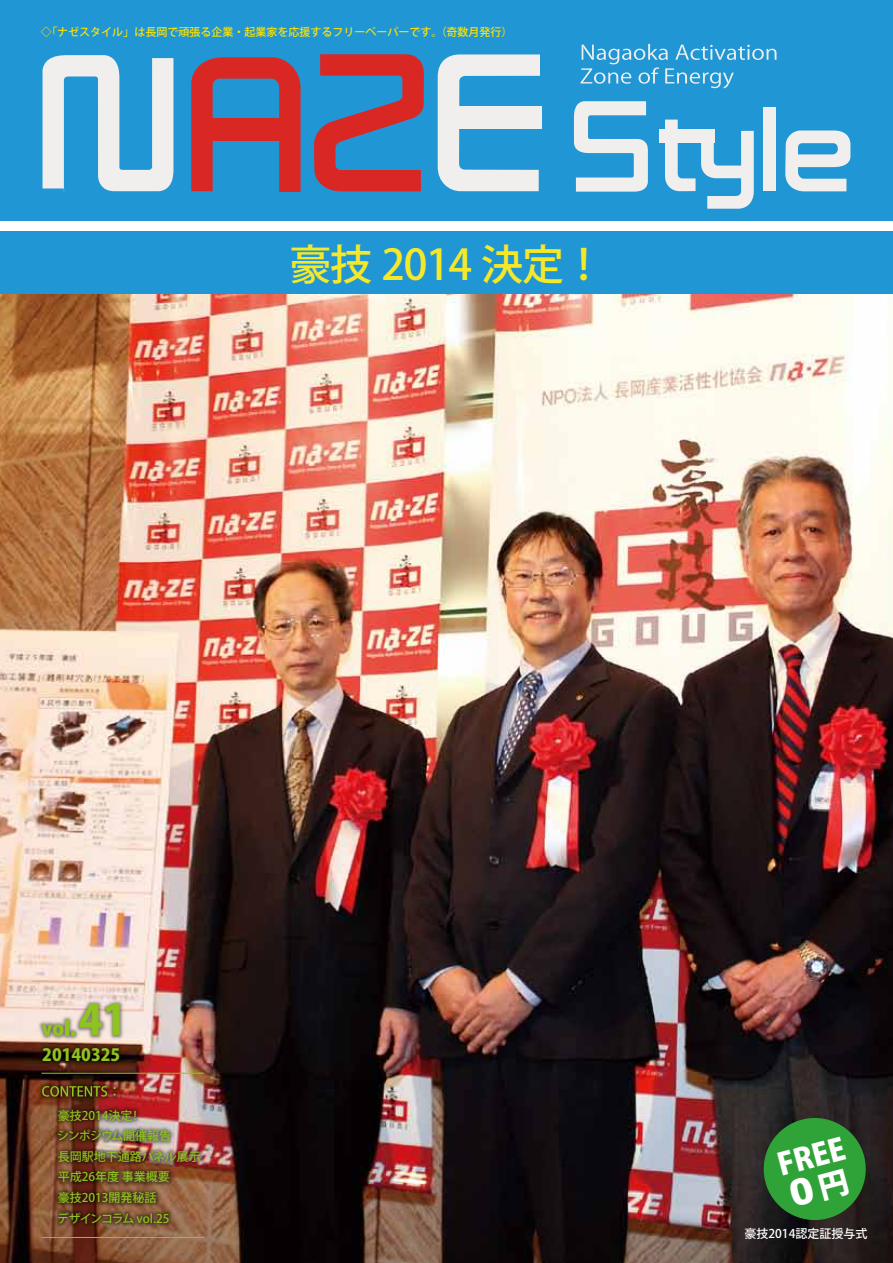
<style>
.page{position:relative;width:893px;height:1263px;background:#fff}
.page>*{position:absolute;margin:0;border:0;box-sizing:border-box;transform-origin:0 0}
.t1{font:500 42px "Koz Go Pro";letter-spacing:-.03em;color:#f5e829}
.t2{font:800 41.25px "Koz Go Pro";color:#8fc31f}
.t3{font:800 30.15px "Koz Go Pro";color:#fff}
.t4{font:800 16.8px "Koz Go Pro";color:#8fc31f}
.t5{font:500 12px/20.5px "Koz Go Pro";color:#8fc31f}
.t6{font:500 12px "Koz Go Pro";color:#fff}
.t7{font:500 10.95px "Koz Go Pro";color:#ffe200}
</style>
<div class="page">
<img style="left:0;top:293px;width:893px;height:970px">
<div style="left:0;top:0;width:893px;height:293px;background:#2096d5"></div>
<div style="left:0;top:221px;width:893px;height:10px;background:#fff"></div>
<img style="left:0;top:964px;width:23px;height:27px">
<img style="left:23px;top:943px;width:160px;height:109px">
<img style="left:0;top:991px;width:177px;height:133px">
<img style="left:1px;top:1052px;width:268px;height:211px">
<svg style="left:580px;top:44px;width:196px;height:44px"></svg>
<svg style="left:42px;top:55px;width:131px;height:137px"></svg>
<svg style="left:314px;top:54px;width:110px;height:137px"></svg>
<svg style="left:438px;top:54px;width:102px;height:137px"></svg>
<div style="left:454px;top:107px;width:88px;height:22px;background:#f0efee"></div>
<svg style="left:191px;top:57px;width:110px;height:135px"></svg>
<div style="left:195px;top:119px;width:90px;height:22px;background:#d92824"></div>
<svg style="left:574px;top:101px;width:74px;height:91px"></svg>
<div style="left:659px;top:129px;width:55px;height:13px;background:#f0efee"></div>
<svg style="left:665px;top:120px;width:30px;height:71px"></svg>
<svg style="left:701px;top:130px;width:53px;height:79px"></svg>
<div style="left:763px;top:107px;width:13px;height:83px;background:#f0efee"></div>
<svg style="left:785px;top:130px;width:65px;height:61px"></svg>
<svg style="left:42px;top:1086px;width:65px;height:11px"></svg>
<svg style="left:113px;top:1087px;width:3px;height:9px"></svg>
<hr style="left:41px;top:1073px;width:163px;height:1px;background:#8fc31f">
<svg style="left:42px;top:1024px;width:21px;height:12px"></svg>
<hr style="left:65px;top:1020px;width:4px;height:16px;background:#8fc31f">
<svg style="left:71px;top:1032px;width:4px;height:4px"></svg>
<hr style="left:41px;top:1237px;width:163px;height:1px;background:#8fc31f">
<svg style="left:756px;top:1111px;width:117px;height:116px;background:#2b6f2f"></svg>
<p class="t7" style="left:41px;top:25px;width:473px">◇「ナゼスタイル」は長岡で頑張る企業・起業家を応援するフリーペーパーです。（奇数月発行）</p>
<h1 class="t1" style="left:289px;top:238px;width:317px">豪技 2014 決定！</h1>
<h2 class="t2" style="left:79px;top:993px;width:49px">41</h2>
<h3 class="t4" style="left:42px;top:1044px;width:80px">20140325</h3>
<p class="t5" style="left:57px;top:1105px;width:157px">豪技2014決定！<br>シンポジウム開催報告<br>長岡駅地下通路パネル展示　平成26年度 事業概要<br>豪技2013開発秘話<br>デザインコラム vol.25</p>
<h3 class="t3" style="left:773px;top:1146px;width:70px;rotate:-15deg">FREE</h3>
<p class="t6" style="left:744px;top:1225px;width:124px">豪技2014認定証授与式</p>
</div>
